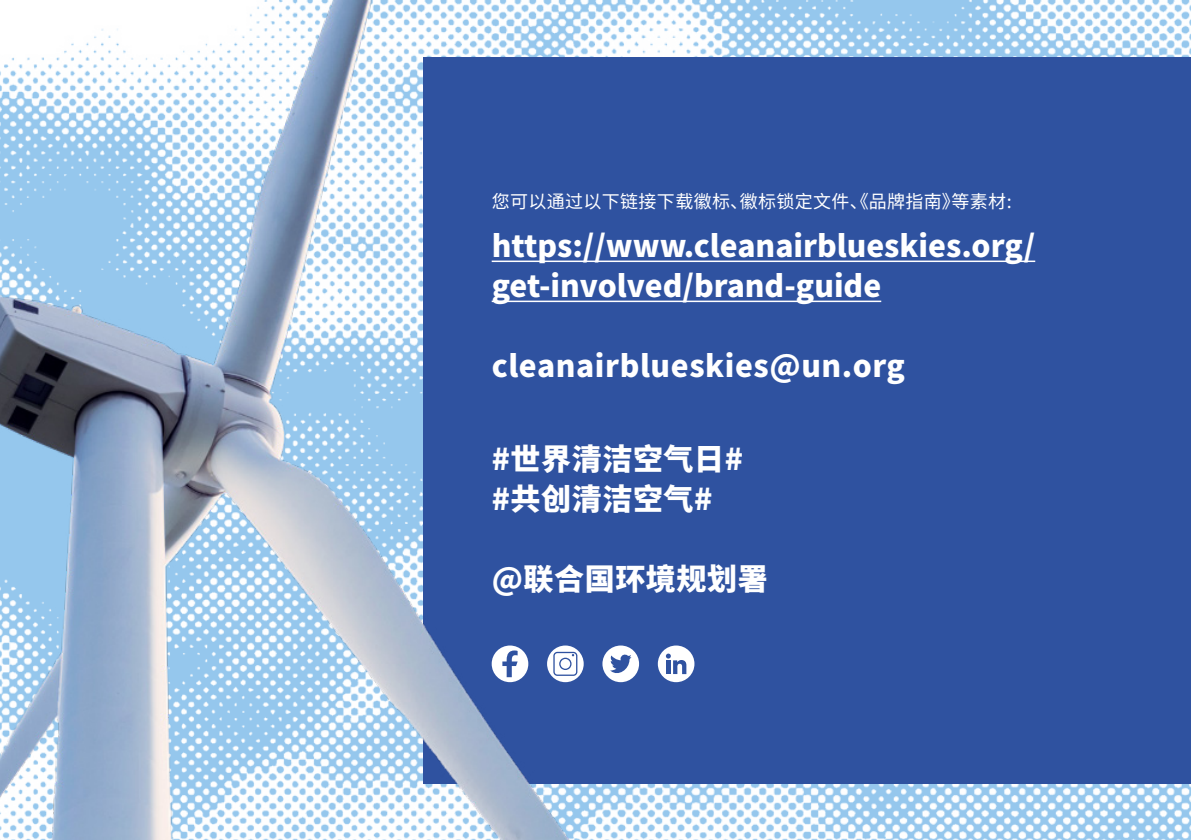
<style>
.page{position:relative;width:1191px;height:840px;background:#fff}
.page>*{position:absolute;margin:0;border:0;box-sizing:border-box;transform-origin:0 0}
.t1{font:900 30px/40px "Noto Sans SC";color:#fff}
.t2{font:900 30px/40px "Noto Sans SC";letter-spacing:.02em;color:#fff}
.t3{font:18px "Noto Sans SC";letter-spacing:.02em;color:#fff}
</style>
<div class="page">
<div style="left:424px;top:57px;width:767px;height:725px;background:#2f52a0"></div>
<img style="left:0;top:0;width:1042px;height:839px">
<p class="t3" style="left:492px;top:191px;width:521px">您可以通过以下链接下载徽标、徽标锁定文件、《品牌指南》等素材:</p>
<p class="t1" style="left:492px;top:226px;width:545px">https://www.cleanairblueskies.org/ get-involved/brand-guide</p>
<p class="t2" style="left:492px;top:346px;width:415px">cleanairblueskies@un.org</p>
<p class="t2" style="left:492px;top:439px;width:253px">#世界清洁空气日# #共创清洁空气#</p>
<p class="t2" style="left:492px;top:559px;width:278px">@联合国环境规划署</p>
</div>
